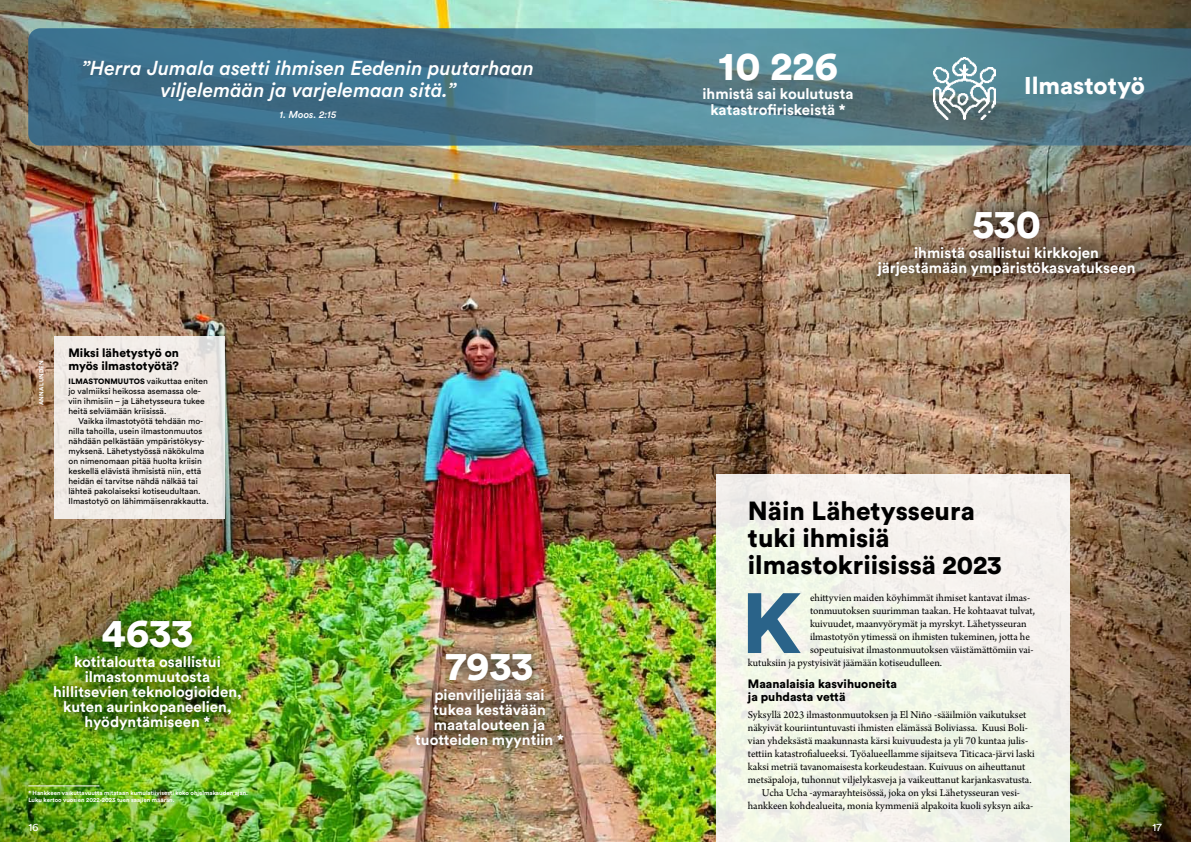
<style>
.page{position:relative;width:1191px;height:842px;background:#fff}
.page>*{position:absolute;margin:0;border:0;box-sizing:border-box;transform-origin:0 0}
.t1{font:900 84.3px "Circular Std";color:#2a6389}
.t2{font:900 40px "Circular Std";color:#fff}
.t3{font:900 26px/27px "Circular Std";color:#000}
.t4{font:900 24px "Circular Std";color:#fff}
.t5{font:italic 500 20px/22.1px "Circular Std";color:#fff;text-align:center}
.t6{font:700 15px/15px "Circular Std";color:#fff;text-align:center}
.t7{font:900 12px/13px "Circular Std";color:#000}
.t8{font:11px "Arno Pro";color:#000}
.t9{font:11px "Circular Std";color:#fff}
.t10{font:italic 500 10px "Circular Std";color:#fff}
.t11{font:8.5px/10px "Circular Std";color:#000}
.t12{font:700 6px/7px "Circular Std";color:#fff}
.s1{font-weight:900;font-size:7.7px}
</style>
<div class="page">
<img style="left:0;top:0;width:1191px;height:842px">
<svg style="left:28px;top:28px;width:1163px;height:118px;background:#537f8b"></svg>
<svg style="left:28px;top:28px;width:567px;height:118px;background:#406f87"></svg>
<div style="left:716px;top:474px;width:354px;height:368px;background:#f3f3ea"></div>
<div style="left:401px;top:638px;width:177px;height:125px;background:#000;opacity:.75"></div>
<div style="left:863px;top:196px;width:286px;height:94px;background:#000;opacity:.75"></div>
<img style="left:934px;top:58px;width:61px;height:61px">
<div style="left:39px;top:605px;width:215px;height:140px;background:#000;opacity:.75"></div>
<div style="left:54px;top:337px;width:170px;height:182px;background:#f1ece7"></div>
<hr style="left:28px;top:786px;width:71px;height:1px;background:#fff">
<h3 class="t5" style="left:82px;top:57px;width:454px">”Herra Jumala asetti ihmisen Eedenin puutarhaan viljelemään ja varjelemaan sitä.”</h3>
<p class="t10" style="left:280px;top:108px;width:58px">1. Moos. 2:15</p>
<h2 class="t2" style="left:718px;top:39px;width:121px">10 226</h2>
<h3 class="t6" style="left:702px;top:85px;width:153px;line-height:16px">ihmistä sai koulutusta katastrofiriskeistä *</h3>
<h3 class="t4" style="left:1024px;top:70px;width:122px">Ilmastotyö</h3>
<h2 class="t2" style="left:972px;top:197px;width:71px">530</h2>
<h3 class="t6" style="left:877px;top:245px;width:259px">ihmistä osallistui kirkkojen järjestämään ympäristökasvatukseen</h3>
<p class="t7" style="left:68px;top:346px;width:112px">Miksi lähetystyö on myös ilmastotyötä?</p>
<p class="t11" style="left:68px;top:375px;width:141px"><span class="s1">ILMASTONMUUTOS</span> vaikuttaa eniten jo valmiiksi heikossa asemassa ole&shy;viin ihmisiin – ja Lähetysseura tukee heitä selviämään kriisissä.</p>
<p class="t11" style="left:68px;top:415px;width:142px;text-indent:10px">Vaikka ilmastotyötä tehdään mo&shy;nilla tahoilla, usein ilmastonmuutos nähdään pelkästään ympäristökysy&shy;myksenä. Lähetystyössä näkökulma on nimenomaan pitää huolta kriisin keskellä elävistä ihmisistä niin, että heidän ei tarvitse nähdä nälkää tai lähteä pakolaiseksi kotiseudultaan.<br>Ilmastotyö on lähimmäisenrakkautta.</p>
<p class="t12" style="left:38px;top:405px;width:46px;rotate:-90deg">ANNA LUNDÉN</p>
<h3 class="t3" style="left:748px;top:497px;width:255px">Näin Lähetysseura tuki ihmisiä ilmastokriisissä 2023</h3>
<h1 class="t1" style="left:741px;top:567px;width:62px">K</h1>
<p class="t8" style="left:810px;top:591px;width:222px">ehittyvien maiden köyhimmät ihmiset kantavat ilmas-</p>
<p class="t8" style="left:810px;top:604px;width:226px">tonmuutoksen suurimman taakan. He kohtaavat tulvat,</p>
<p class="t8" style="left:810px;top:617px;width:218px">kuivuudet, maanvyörymät ja myrskyt. Lähetysseuran</p>
<p class="t8" style="left:810px;top:630px;width:221px">ilmastotyön ytimessä on ihmisten tukeminen, jotta he</p>
<p class="t8" style="left:810px;top:643px;width:225px">sopeutuisivat ilmastonmuutoksen väistämättömiin vai-</p>
<p class="t8" style="left:748px;top:656px;width:196px">kutuksiin ja pystyisivät jäämään kotiseudulleen.</p>
<p class="t7" style="left:748px;top:677px;width:150px">Maanalaisia kasvihuoneita ja puhdasta vettä</p>
<p class="t8" style="left:748px;top:708px;width:280px">Syksyllä 2023 ilmastonmuutoksen ja El Niño -sääilmiön vaikutukset</p>
<p class="t8" style="left:748px;top:721px;width:281px">näkyivät kouriintuntuvasti ihmisten elämässä Boliviassa. Kuusi Boli-</p>
<p class="t8" style="left:748px;top:734px;width:282px">vian yhdeksästä maakunnasta kärsi kuivuudesta ja yli 70 kuntaa julis-</p>
<p class="t8" style="left:748px;top:747px;width:288px">tettiin katastrofialueeksi. Työalueellamme sijaitseva Titicaca-järvi laski</p>
<p class="t8" style="left:748px;top:760px;width:279px">kaksi metriä tavanomaisesta korkeudestaan. Kuivuus on aiheuttanut</p>
<p class="t8" style="left:748px;top:773px;width:285px">metsäpaloja, tuhonnut viljelykasveja ja vaikeuttanut karjankasvatusta.</p>
<p class="t8" style="left:762px;top:786px;width:260px">Ucha Ucha -aymarayhteisössä, joka on yksi Lähetysseuran vesi-</p>
<p class="t8" style="left:748px;top:799px;width:287px">hankkeen kohdealueita, monia kymmeniä alpakoita kuoli syksyn aika-</p>
<h2 class="t2" style="left:102px;top:607px;width:93px">4633</h2>
<h3 class="t6" style="left:53px;top:654px;width:190px">kotitaloutta osallistui ilmastonmuutosta hillitsevien teknologioiden, kuten aurinkopaneelien, hyödyntämiseen *</h3>
<h2 class="t2" style="left:446px;top:639px;width:89px">7933</h2>
<h3 class="t6" style="left:415px;top:687px;width:150px">pienviljelijää sai tukea kestävään maatalouteen ja tuotteiden myyntiin *</h3>
<p class="t12" style="left:28px;top:789px;width:221px">* Hankkeen vaikuttavuutta mitataan kumulatiivisesti koko ohjelmakauden ajan.<br>Luku kertoo vuosien 2022-2023 tuen saajien määrän.</p>
<p class="t9" style="left:28px;top:821px;width:12px">16</p>
<p class="t9" style="left:1152px;top:821px;width:11px">17</p>
</div>
